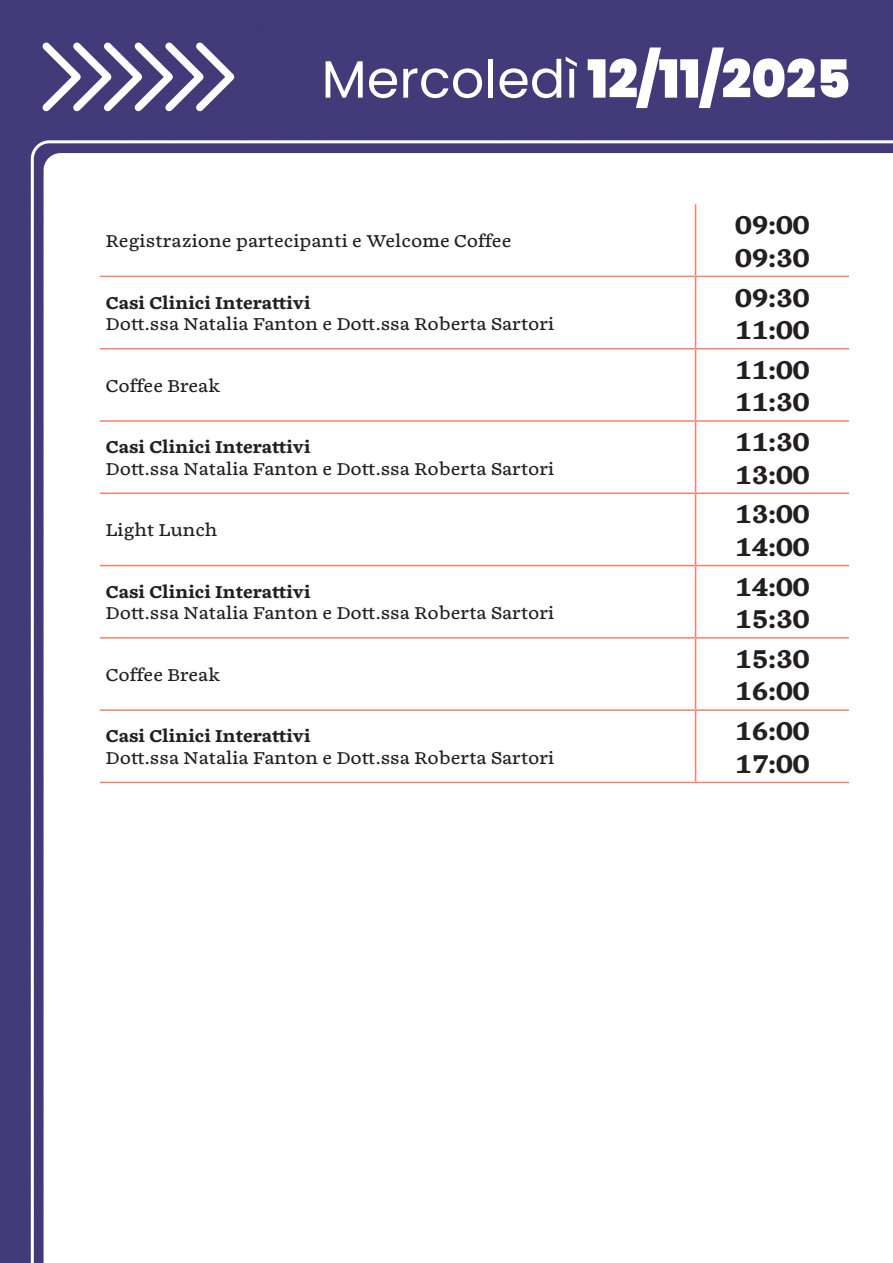
<style>
.page{position:relative;width:893px;height:1263px;background:#433b79}
.page>*{position:absolute;margin:0;border:0;box-sizing:border-box;transform-origin:0 0}
.t1{font:900 52.5px "Poppins";color:#fff}
.t2{font:700 27px "Chiavettieri";color:#231f20}
.t3{font:18px "Chiavettieri";color:#231f20}
.t4{font:700 18px "Chiavettieri";color:#231f20}
.s1{font-weight:400}
</style>
<div class="page">
<div style="left:30px;top:140px;width:863px;height:1123px;background:#fff"></div>
<svg style="left:42px;top:42px;width:193px;height:70px"></svg>
<hr style="left:695px;top:204px;width:1px;height:72px;background:#f48168">
<hr style="left:100px;top:276px;width:596px;height:1px;background:#f48168">
<hr style="left:696px;top:276px;width:153px;height:1px;background:#f48168">
<hr style="left:695px;top:277px;width:1px;height:71px;background:#f48168">
<hr style="left:100px;top:348px;width:596px;height:1px;background:#f48168">
<hr style="left:696px;top:348px;width:153px;height:1px;background:#f48168">
<hr style="left:695px;top:349px;width:1px;height:71px;background:#f48168">
<hr style="left:100px;top:420px;width:596px;height:2px;background:#f48168">
<hr style="left:696px;top:420px;width:153px;height:2px;background:#f48168">
<hr style="left:695px;top:422px;width:1px;height:70px;background:#f48168">
<hr style="left:100px;top:492px;width:596px;height:2px;background:#f48168">
<hr style="left:696px;top:492px;width:153px;height:2px;background:#f48168">
<hr style="left:695px;top:494px;width:1px;height:71px;background:#f48168">
<hr style="left:100px;top:565px;width:596px;height:1px;background:#f48168">
<hr style="left:696px;top:565px;width:153px;height:1px;background:#f48168">
<hr style="left:695px;top:566px;width:1px;height:71px;background:#f48168">
<hr style="left:100px;top:637px;width:596px;height:2px;background:#f48168">
<hr style="left:696px;top:637px;width:153px;height:2px;background:#f48168">
<hr style="left:695px;top:639px;width:1px;height:70px;background:#f48168">
<hr style="left:100px;top:709px;width:596px;height:2px;background:#f48168">
<hr style="left:696px;top:709px;width:153px;height:2px;background:#f48168">
<hr style="left:695px;top:711px;width:1px;height:71px;background:#f48168">
<hr style="left:100px;top:782px;width:596px;height:1px;background:#f48168">
<hr style="left:696px;top:782px;width:153px;height:1px;background:#f48168">
<p class="t1" style="left:322px;top:49px;width:530px"><span class="s1">Mercoledì</span> 12/11/2025</p>
<p class="t3" style="left:106px;top:229px;width:407px">Registrazione partecipanti e Welcome Coffee</p>
<p class="t4" style="left:106px;top:291px;width:206px">Casi Clinici Interattivi</p>
<p class="t3" style="left:106px;top:312px;width:450px">Dott.ssa Natalia Fanton e Dott.ssa Roberta Sartori</p>
<p class="t3" style="left:106px;top:374px;width:116px">Coffee Break</p>
<p class="t4" style="left:106px;top:435px;width:206px">Casi Clinici Interattivi</p>
<p class="t3" style="left:106px;top:457px;width:450px">Dott.ssa Natalia Fanton e Dott.ssa Roberta Sartori</p>
<p class="t3" style="left:106px;top:518px;width:113px">Light Lunch</p>
<p class="t4" style="left:106px;top:580px;width:206px">Casi Clinici Interattivi</p>
<p class="t3" style="left:106px;top:602px;width:450px">Dott.ssa Natalia Fanton e Dott.ssa Roberta Sartori</p>
<p class="t3" style="left:106px;top:663px;width:116px">Coffee Break</p>
<p class="t4" style="left:106px;top:724px;width:206px">Casi Clinici Interattivi</p>
<p class="t3" style="left:106px;top:746px;width:450px">Dott.ssa Natalia Fanton e Dott.ssa Roberta Sartori</p>
<p class="t2" style="left:735px;top:208px;width:76px">09:00</p>
<p class="t2" style="left:735px;top:240px;width:76px">09:30</p>
<p class="t2" style="left:735px;top:280px;width:76px">09:30</p>
<p class="t2" style="left:735px;top:312px;width:76px">11:00</p>
<p class="t2" style="left:735px;top:352px;width:76px">11:00</p>
<p class="t2" style="left:735px;top:385px;width:76px">11:30</p>
<p class="t2" style="left:735px;top:424px;width:76px">11:30</p>
<p class="t2" style="left:735px;top:457px;width:76px">13:00</p>
<p class="t2" style="left:735px;top:497px;width:76px">13:00</p>
<p class="t2" style="left:735px;top:529px;width:76px">14:00</p>
<p class="t2" style="left:735px;top:569px;width:76px">14:00</p>
<p class="t2" style="left:735px;top:601px;width:76px">15:30</p>
<p class="t2" style="left:735px;top:641px;width:76px">15:30</p>
<p class="t2" style="left:735px;top:674px;width:76px">16:00</p>
<p class="t2" style="left:735px;top:714px;width:76px">16:00</p>
<p class="t2" style="left:735px;top:746px;width:76px">17:00</p>
</div>
